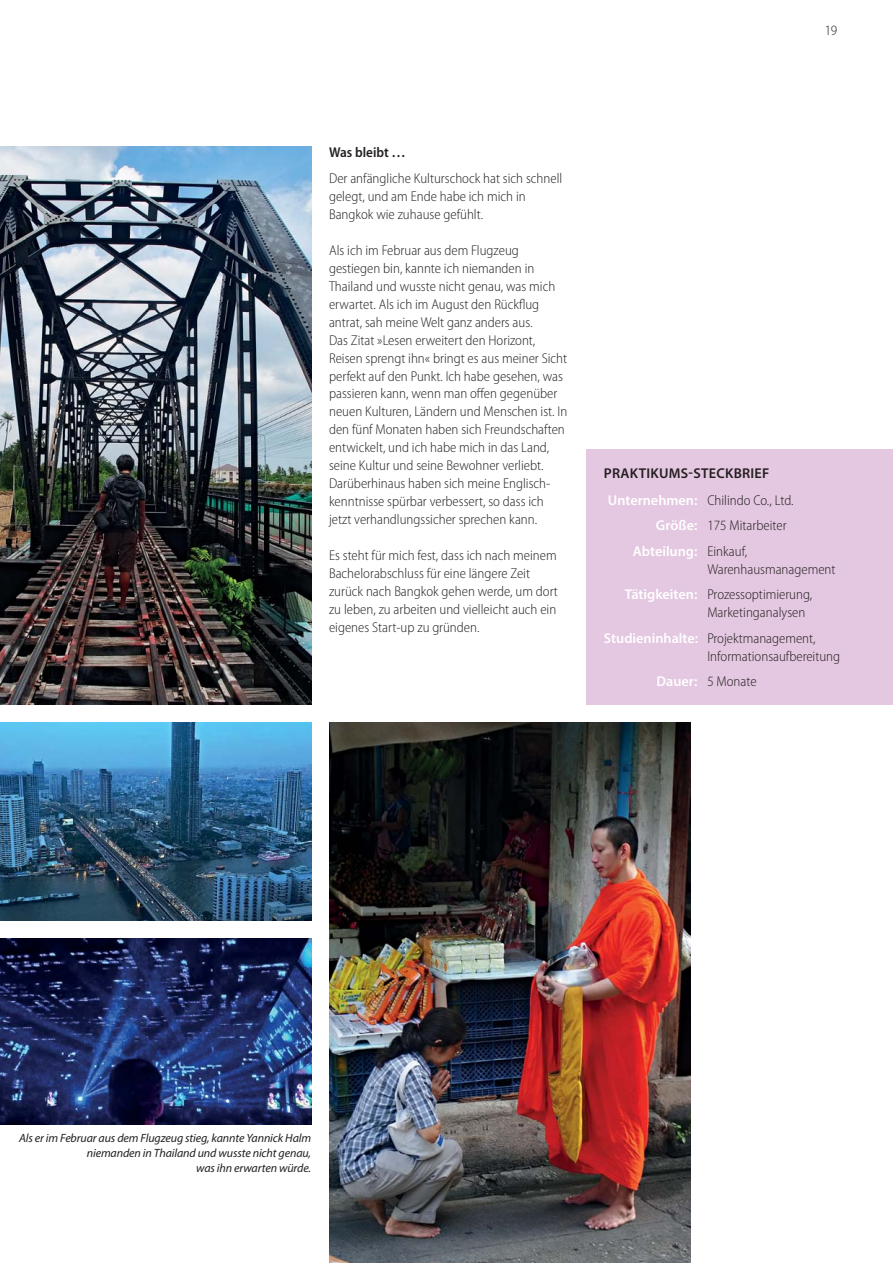
<style>
.page{position:relative;width:893px;height:1263px;background:#fff}
.page>*{position:absolute;margin:0;border:0;box-sizing:border-box;transform-origin:0 0}
.t1{font:300 semi-condensed 14.25px/18px "Myriad Pro";color:#231f20}
.t2{font:600 14.25px/27px "Myriad Pro";letter-spacing:.02em;color:#231f20}
.t3{font:600 semi-condensed 14.25px "Myriad Pro";color:#231f20}
.t4{font:italic 12px/15px "Myriad Pro";letter-spacing:-.01em;color:#231f20;text-align:right}
.s1{color:#fff}
.s2{font-weight:300;font-stretch:semi-condensed}
.s3{font-weight:600;font-stretch:normal;color:#fff}
</style>
<div class="page">
<div style="left:586px;top:449px;width:307px;height:255px;background:#e4c7e0"></div>
<img style="left:0;top:938px;width:311px;height:186px">
<img style="left:0;top:722px;width:311px;height:198px">
<img style="left:0;top:147px;width:311px;height:557px">
<img style="left:329px;top:722px;width:361px;height:541px">
<p class="t1" style="left:825px;top:22px;width:14px">19</p>
<p class="t3" style="left:329px;top:147px;width:78px">Was bleibt …</p>
<p class="t1" style="left:329px;top:170px;width:235px">Der anfängliche Kulturschock hat sich schnell gelegt, und am Ende habe ich mich in<br>Bangkok wie zuhause gefühlt.</p>
<p class="t1" style="left:329px;top:242px;width:240px">Als ich im Februar aus dem Flugzeug gestiegen bin, kannte ich niemanden in Thailand und wusste nicht genau, was mich erwartet. Als ich im August den Rückflug antrat, sah meine Welt ganz anders aus.<br>Das Zitat »Lesen erweitert den Horizont, Reisen sprengt ihn« bringt es aus meiner Sicht perfekt auf den Punkt. Ich habe gesehen, was passieren kann, wenn man offen gegenüber neuen Kulturen, Ländern und Menschen ist. In den fünf Monaten haben sich Freundschaften entwickelt, und ich habe mich in das Land, seine Kultur und seine Bewohner verliebt.<br>Darüberhinaus haben sich meine Englisch&shy;kenntnisse spürbar verbessert, so dass ich jetzt verhandlungssicher sprechen kann.</p>
<p class="t1" style="left:329px;top:548px;width:230px">Es steht für mich fest, dass ich nach meinem Bachelorabschluss für eine längere Zeit zurück nach Bangkok gehen werde, um dort zu leben, zu arbeiten und vielleicht auch ein eigenes Start-up zu gründen.</p>
<p class="t2" style="left:604px;top:461px;width:191px">PRAKTIKUMS-STECKBRIEF<br><span class="s1">Unternehmen:</span> <span class="s2">Chilindo Co., Ltd.</span></p>
<p class="t1" style="left:633px;top:514px;width:155px;line-height:25.5px;text-indent:23px"><span class="s3">Größe:</span> 175 Mitarbeiter<br><span class="s3">Abteilung:</span> Einkauf,</p>
<p class="t1" style="left:625px;top:557px;width:212px;line-height:25.5px;text-indent:82px">Warenhausmanagement<br><span class="s3">Tätigkeiten:</span> Prozessoptimierung,</p>
<p class="t1" style="left:604px;top:601px;width:213px;line-height:25.5px;text-indent:103px">Marketinganalysen<br><span class="s3">Studieninhalte:</span> Projektmanagement,</p>
<p class="t1" style="left:656px;top:644px;width:185px;line-height:25.5px;text-indent:51px">Informationsaufbereitung<br><span class="s3">Dauer:</span> 5 Monate</p>
<p class="t4" style="left:19px;top:1131px;width:293px">Als er im Februar aus dem Flugzeug stieg, kannte Yannick Halm niemanden in Thailand und wusste nicht genau,<br>was ihn erwarten würde.</p>
</div>
